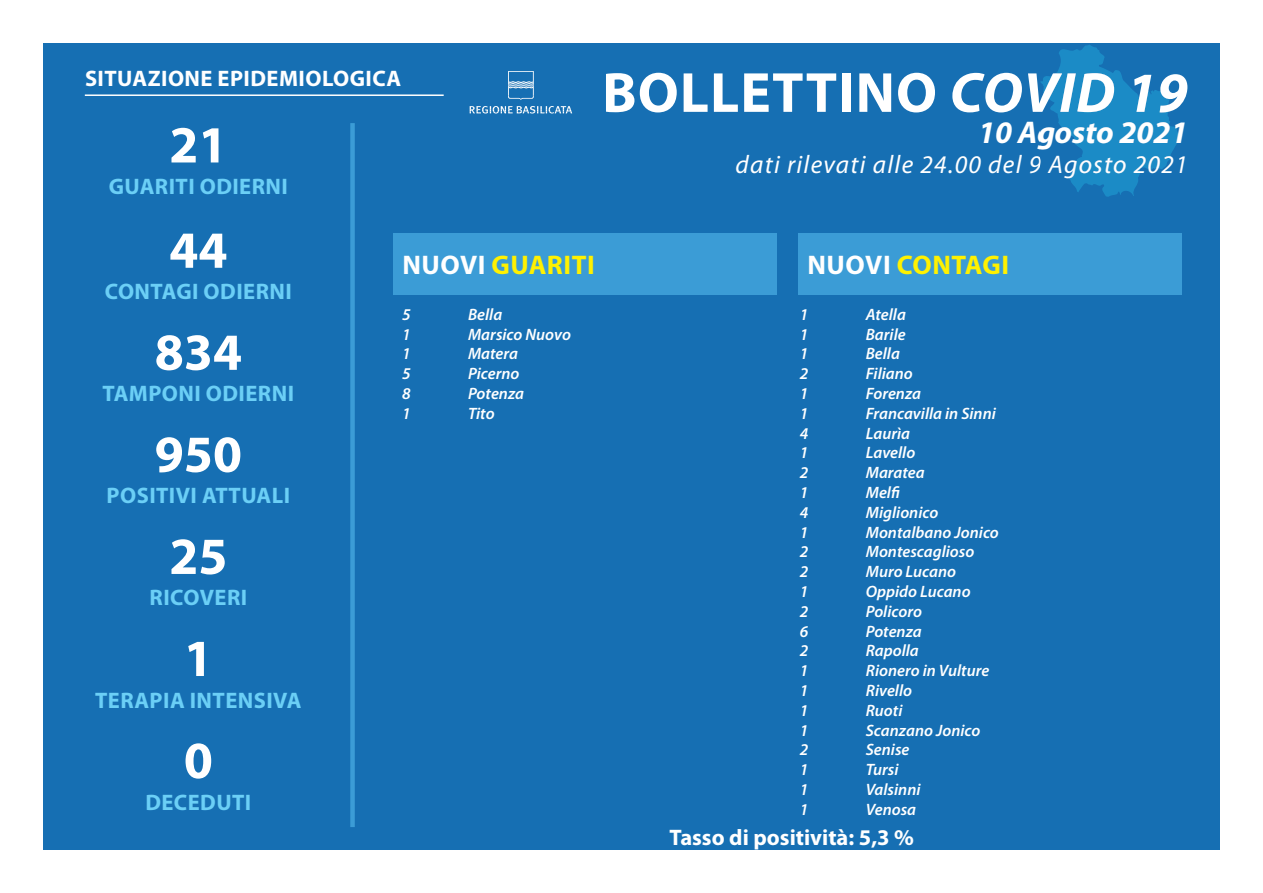
<style>
.page{position:relative;width:1263px;height:893px;background:#fff}
.page>*{position:absolute;margin:0;border:0;box-sizing:border-box;transform-origin:0 0}
.t1{font:700 57px "Myriad Pro";letter-spacing:.02em;color:#fff}
.t2{font:700 52.5px "Myriad Pro";color:#fff}
.t3{font:italic 700 31.5px "Myriad Pro";color:#fff}
.t4{font:700 27px "Myriad Pro";letter-spacing:.02em;color:#fff101}
.t5{font:italic 25.5px "Myriad Pro";letter-spacing:.05em;color:#fff}
.t6{font:700 22.5px "Myriad Pro";letter-spacing:.02em;color:#6bcff6}
.FIletto_inferiore{font:700 22.5px "Myriad Pro";letter-spacing:.02em;color:#fff}
.FIletto_inferiore-2{font:700 22.5px "Myriad Pro";color:#fff}
.t7{font:italic 600 16.5px "Myriad Pro";color:#fff}
.s1{font-style:italic}
.s2{color:#fff}
</style>
<div class="page">
<div style="left:43px;top:43px;width:1177px;height:807px;background:#166fb3"></div>
<div style="left:350px;top:123px;width:5px;height:704px;background:#3b9cd6"></div>
<hr style="left:85px;top:94px;width:359px;height:2px;background:#fff">
<svg style="left:1040px;top:45px;width:142px;height:152px"></svg>
<div style="left:394px;top:233px;width:383px;height:62px;background:#3b9cd6"></div>
<div style="left:799px;top:233px;width:383px;height:62px;background:#3b9cd6"></div>
<svg style="left:508px;top:71px;width:26px;height:29px"></svg>
<svg style="left:470px;top:106px;width:102px;height:8px"></svg>
<p class="FIletto_inferiore" style="left:85px;top:64px;width:318px">SITUAZIONE EPIDEMIOLOGICA</p>
<p class="t2" style="left:169px;top:111px;width:60px">21</p>
<p class="t6" style="left:109px;top:172px;width:181px">GUARITI ODIERNI</p>
<p class="t1" style="left:602px;top:55px;width:587px">BOLLETTINO <span class="s1">COVID 19</span></p>
<p class="t3" style="left:978px;top:112px;width:211px">10 Agosto 2021</p>
<p class="t5" style="left:735px;top:149px;width:454px">dati rilevati alle 24.00 del 9 Agosto 2021</p>
<p class="t2" style="left:169px;top:216px;width:60px">44</p>
<p class="t6" style="left:105px;top:277px;width:188px">CONTAGI ODIERNI</p>
<p class="t2" style="left:155px;top:318px;width:89px">834</p>
<p class="t6" style="left:103px;top:379px;width:193px">TAMPONI ODIERNI</p>
<p class="t2" style="left:155px;top:420px;width:89px">950</p>
<p class="t6" style="left:107px;top:481px;width:185px">POSITIVI ATTUALI</p>
<p class="t2" style="left:169px;top:522px;width:60px">25</p>
<p class="t6" style="left:150px;top:583px;width:99px">RICOVERI</p>
<p class="t2" style="left:184px;top:624px;width:31px">1</p>
<p class="t6" style="left:95px;top:685px;width:208px">TERAPIA INTENSIVA</p>
<p class="t2" style="left:184px;top:726px;width:31px">0</p>
<p class="t6" style="left:145px;top:787px;width:107px">DECEDUTI</p>
<p class="t4" style="left:402px;top:247px;width:194px"><span class="s2">NUOVI</span> GUARITI</p>
<p class="t4" style="left:807px;top:247px;width:203px"><span class="s2">NUOVI</span> CONTAGI</p>
<p class="t7" style="left:402px;top:304px;width:10px">5</p>
<p class="t7" style="left:468px;top:304px;width:36px">Bella</p>
<p class="t7" style="left:402px;top:324px;width:10px">1</p>
<p class="t7" style="left:468px;top:324px;width:104px">Marsico Nuovo</p>
<p class="t7" style="left:402px;top:343px;width:10px">1</p>
<p class="t7" style="left:468px;top:343px;width:51px">Matera</p>
<p class="t7" style="left:402px;top:363px;width:10px">5</p>
<p class="t7" style="left:468px;top:363px;width:53px">Picerno</p>
<p class="t7" style="left:402px;top:383px;width:10px">8</p>
<p class="t7" style="left:468px;top:383px;width:58px">Potenza</p>
<p class="t7" style="left:402px;top:403px;width:10px">1</p>
<p class="t7" style="left:468px;top:403px;width:28px">Tito</p>
<p class="t7" style="left:800px;top:304px;width:10px">1</p>
<p class="t7" style="left:866px;top:304px;width:42px">Atella</p>
<p class="t7" style="left:800px;top:324px;width:10px">1</p>
<p class="t7" style="left:866px;top:324px;width:41px">Barile</p>
<p class="t7" style="left:800px;top:343px;width:10px">1</p>
<p class="t7" style="left:866px;top:343px;width:36px">Bella</p>
<p class="t7" style="left:800px;top:363px;width:10px">2</p>
<p class="t7" style="left:866px;top:363px;width:49px">Filiano</p>
<p class="t7" style="left:800px;top:383px;width:10px">1</p>
<p class="t7" style="left:866px;top:383px;width:57px">Forenza</p>
<p class="t7" style="left:800px;top:403px;width:10px">1</p>
<p class="t7" style="left:866px;top:403px;width:132px">Francavilla in Sinni</p>
<p class="t7" style="left:800px;top:423px;width:10px">4</p>
<p class="t7" style="left:866px;top:423px;width:46px">Laurìa</p>
<p class="t7" style="left:800px;top:442px;width:10px">1</p>
<p class="t7" style="left:866px;top:442px;width:51px">Lavello</p>
<p class="t7" style="left:800px;top:462px;width:10px">2</p>
<p class="t7" style="left:866px;top:462px;width:60px">Maratea</p>
<p class="t7" style="left:800px;top:482px;width:10px">1</p>
<p class="t7" style="left:866px;top:482px;width:36px">Melfi</p>
<p class="t7" style="left:800px;top:502px;width:10px">4</p>
<p class="t7" style="left:866px;top:502px;width:74px">Miglionico</p>
<p class="t7" style="left:800px;top:522px;width:10px">1</p>
<p class="t7" style="left:866px;top:522px;width:135px">Montalbano Jonico</p>
<p class="t7" style="left:800px;top:541px;width:10px">2</p>
<p class="t7" style="left:866px;top:541px;width:110px">Montescaglioso</p>
<p class="t7" style="left:800px;top:561px;width:10px">2</p>
<p class="t7" style="left:866px;top:561px;width:92px">Muro Lucano</p>
<p class="t7" style="left:800px;top:581px;width:10px">1</p>
<p class="t7" style="left:866px;top:581px;width:106px">Oppido Lucano</p>
<p class="t7" style="left:800px;top:601px;width:10px">2</p>
<p class="t7" style="left:866px;top:601px;width:58px">Policoro</p>
<p class="t7" style="left:800px;top:621px;width:10px">6</p>
<p class="t7" style="left:866px;top:621px;width:58px">Potenza</p>
<p class="t7" style="left:800px;top:640px;width:10px">2</p>
<p class="t7" style="left:866px;top:640px;width:55px">Rapolla</p>
<p class="t7" style="left:800px;top:660px;width:10px">1</p>
<p class="t7" style="left:866px;top:660px;width:125px">Rionero in Vulture</p>
<p class="t7" style="left:800px;top:680px;width:10px">1</p>
<p class="t7" style="left:866px;top:680px;width:48px">Rivello</p>
<p class="t7" style="left:800px;top:700px;width:10px">1</p>
<p class="t7" style="left:866px;top:700px;width:38px">Ruoti</p>
<p class="t7" style="left:800px;top:720px;width:10px">1</p>
<p class="t7" style="left:866px;top:720px;width:116px">Scanzano Jonico</p>
<p class="t7" style="left:800px;top:739px;width:10px">2</p>
<p class="t7" style="left:866px;top:739px;width:45px">Senise</p>
<p class="t7" style="left:800px;top:759px;width:10px">1</p>
<p class="t7" style="left:866px;top:759px;width:34px">Tursi</p>
<p class="t7" style="left:800px;top:779px;width:10px">1</p>
<p class="t7" style="left:866px;top:779px;width:56px">Valsinni</p>
<p class="t7" style="left:800px;top:799px;width:10px">1</p>
<p class="t7" style="left:866px;top:799px;width:52px">Venosa</p>
<p class="FIletto_inferiore-2" style="left:669px;top:822px;width:246px">Tasso di positività: 5,3 %</p>
</div>
